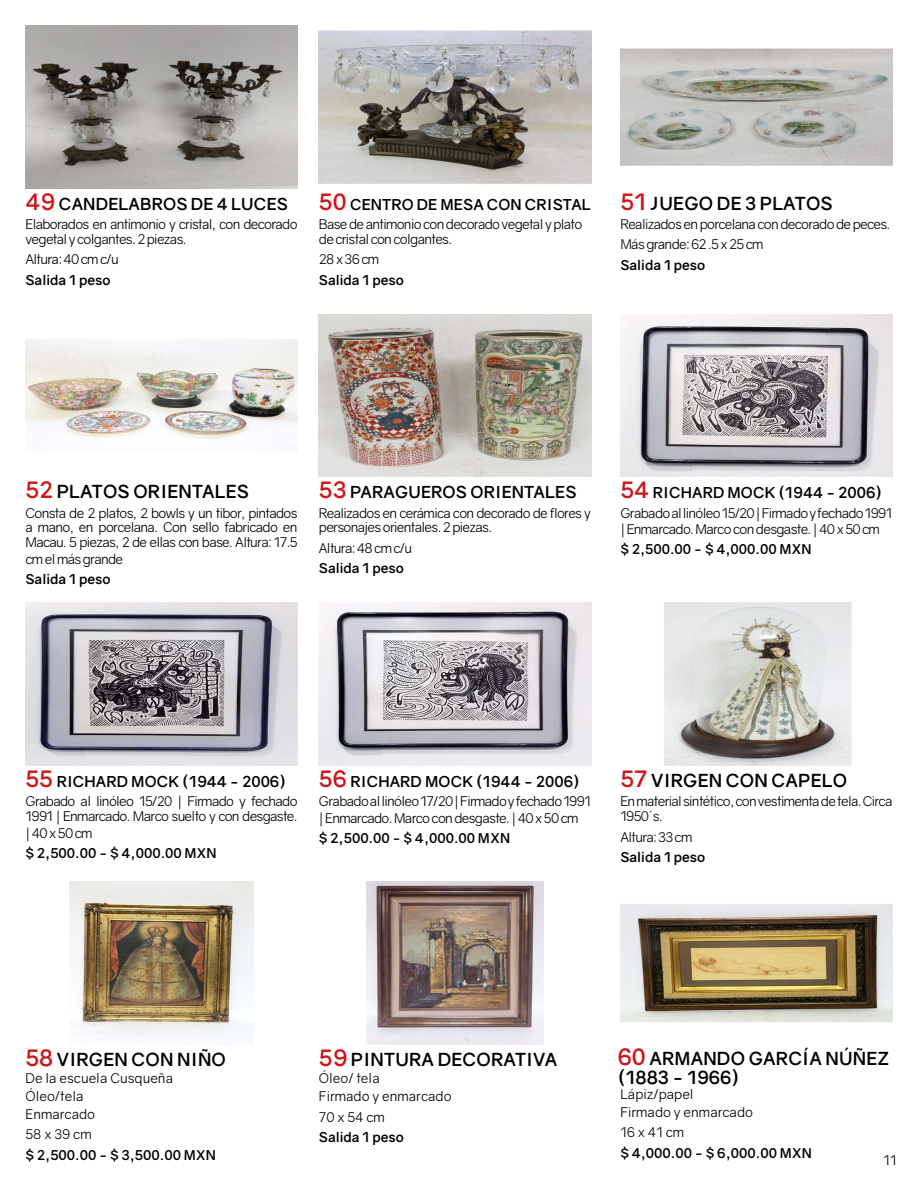
<style>
.page{position:relative;width:918px;height:1188px;background:#fff}
.page>*{position:absolute;margin:0;border:0;box-sizing:border-box;transform-origin:0 0}
.t1{font:700 18px/18.9px "Gravity";letter-spacing:.01em;color:#000}
.t2{font:700 16.5px "Gravity";letter-spacing:.01em;color:#000}
.t3{font:700 15px "Gravity";letter-spacing:.01em;color:#000}
.t4{font:13.5px/15px "Gravity";letter-spacing:-.05em;color:#000}
.t5{font:700 13.5px "Gravity";color:#000}
.t6{font:13.5px/17.7px "Gravity";color:#000}
.s1{font-size:22.5px;color:#cd171a}
</style>
<div class="page">
<img style="left:26px;top:26px;width:272px;height:162px">
<img style="left:319px;top:30px;width:272px;height:154px">
<img style="left:620px;top:48px;width:272px;height:118px">
<img style="left:26px;top:339px;width:272px;height:110px">
<img style="left:319px;top:314px;width:272px;height:163px">
<img style="left:620px;top:314px;width:272px;height:163px">
<img style="left:26px;top:603px;width:272px;height:163px">
<img style="left:319px;top:603px;width:272px;height:163px">
<img style="left:664px;top:603px;width:188px;height:163px">
<img style="left:69px;top:881px;width:185px;height:163px">
<img style="left:367px;top:881px;width:176px;height:163px">
<img style="left:620px;top:904px;width:272px;height:119px">
<p class="t2" style="left:26px;top:193px;width:264px"><span class="s1">49</span> CANDELABROS DE 4 LUCES</p>
<p class="t4" style="left:26px;top:217px;width:274px">Elaborados en antimonio y cristal, con decorado vegetal y colgantes. 2 piezas.</p>
<p class="t4" style="left:26px;top:252px;width:95px">Altura: 40 cm c/u</p>
<p class="t5" style="left:26px;top:272px;width:87px">Salida 1 peso</p>
<p class="t3" style="left:319px;top:195px;width:274px"><span class="s1">50</span> CENTRO DE MESA CON CRISTAL</p>
<p class="t4" style="left:319px;top:217px;width:265px">Base de antimonio con decorado vegetal y plato de cristal con colgantes.</p>
<p class="t4" style="left:319px;top:252px;width:62px">28 x 36 cm</p>
<p class="t5" style="left:319px;top:272px;width:87px">Salida 1 peso</p>
<h1 class="t1" style="left:620px;top:194px;width:214px"><span class="s1">51</span> JUEGO DE 3 PLATOS</h1>
<p class="t4" style="left:620px;top:214px;width:271px;line-height:20.4px">Realizados en porcelana con decorado de peces.<br>Más grande: 62 .5 x 25 cm</p>
<p class="t5" style="left:620px;top:257px;width:87px">Salida 1 peso</p>
<h1 class="t1" style="left:26px;top:482px;width:225px"><span class="s1">52</span> PLATOS ORIENTALES</h1>
<p class="t4" style="left:26px;top:505px;width:274px;line-height:15.5px;text-align:justify">Consta de 2 platos, 2 bowls y un tibor, pintados a mano, en porcelana. Con sello fabricado en Macau. 5 piezas, 2 de ellas con base. Altura: 17.5 cm el más grande</p>
<p class="t5" style="left:26px;top:571px;width:87px">Salida 1 peso</p>
<p class="t2" style="left:319px;top:482px;width:259px"><span class="s1">53</span> PARAGUEROS ORIENTALES</p>
<p class="t4" style="left:319px;top:505px;width:274px">Realizados en cerámica con decorado de flores y personajes orientales. 2 piezas.</p>
<p class="t4" style="left:319px;top:541px;width:95px">Altura: 48 cm c/u</p>
<p class="t5" style="left:319px;top:560px;width:87px">Salida 1 peso</p>
<p class="t3" style="left:620px;top:483px;width:263px"><span class="s1">54</span> RICHARD MOCK (1944 - 2006)</p>
<p class="t4" style="left:620px;top:505px;width:274px;line-height:16.2px">Grabado al linóleo 15/20 | Firmado y fechado 1991 | Enmarcado. Marco con desgaste. | 40 x 50 cm</p>
<p class="t5" style="left:620px;top:541px;width:193px">$ 2,500.00 - $ 4,000.00 MXN</p>
<p class="t3" style="left:26px;top:772px;width:262px"><span class="s1">55</span> RICHARD MOCK (1944 - 2006)</p>
<p class="t4" style="left:26px;top:794px;width:274px;line-height:15.6px;text-align:justify">Grabado al linóleo 15/20 | Firmado y fechado 1991 | Enmarcado. Marco suelto y con desgaste. | 40 x 50 cm</p>
<p class="t5" style="left:26px;top:845px;width:193px">$ 2,500.00 - $ 4,000.00 MXN</p>
<p class="t3" style="left:319px;top:772px;width:262px"><span class="s1">56</span> RICHARD MOCK (1944 - 2006)</p>
<p class="t4" style="left:319px;top:793px;width:274px;line-height:16.2px">Grabado al linóleo 17/20 | Firmado y fechado 1991 | Enmarcado. Marco con desgaste. | 40 x 50 cm</p>
<p class="t5" style="left:319px;top:830px;width:193px">$ 2,500.00 - $ 4,000.00 MXN</p>
<h1 class="t1" style="left:620px;top:771px;width:228px"><span class="s1">57</span> VIRGEN CON CAPELO</h1>
<p class="t4" style="left:620px;top:794px;width:274px">En material sintético, con vestimenta de tela. Circa<br>1950´s.</p>
<p class="t4" style="left:620px;top:830px;width:74px">Altura: 33 cm</p>
<p class="t5" style="left:620px;top:849px;width:87px">Salida 1 peso</p>
<h1 class="t1" style="left:26px;top:1050px;width:202px"><span class="s1">58</span> VIRGEN CON NIÑO</h1>
<p class="t6" style="left:26px;top:1070px;width:149px">De la escuela Cusqueña<br>Óleo/tela<br>Enmarcado</p>
<p class="t4" style="left:26px;top:1127px;width:68px">58 x 39 cm</p>
<p class="t5" style="left:26px;top:1147px;width:192px">$ 2,500.00 - $ 3,500.00 MXN</p>
<h1 class="t1" style="left:319px;top:1050px;width:240px"><span class="s1">59</span> PINTURA DECORATIVA</h1>
<p class="t6" style="left:319px;top:1070px;width:134px">Óleo/ tela<br>Firmado y enmarcado</p>
<p class="t4" style="left:319px;top:1109px;width:68px">70 x 54 cm</p>
<p class="t5" style="left:319px;top:1129px;width:87px">Salida 1 peso</p>
<h1 class="t1" style="left:618px;top:1049px;width:274px"><span class="s1">60</span> ARMANDO GARCÍA NÚÑEZ (1883 - 1966)</h1>
<p class="t6" style="left:620px;top:1086px;width:134px">Lápiz/papel<br>Firmado y enmarcado</p>
<p class="t4" style="left:620px;top:1125px;width:65px">16 x 41 cm</p>
<p class="t5" style="left:620px;top:1145px;width:193px">$ 4,000.00 - $ 6,000.00 MXN</p>
<p class="t4" style="left:884px;top:1153px;width:15px">11</p>
</div>
